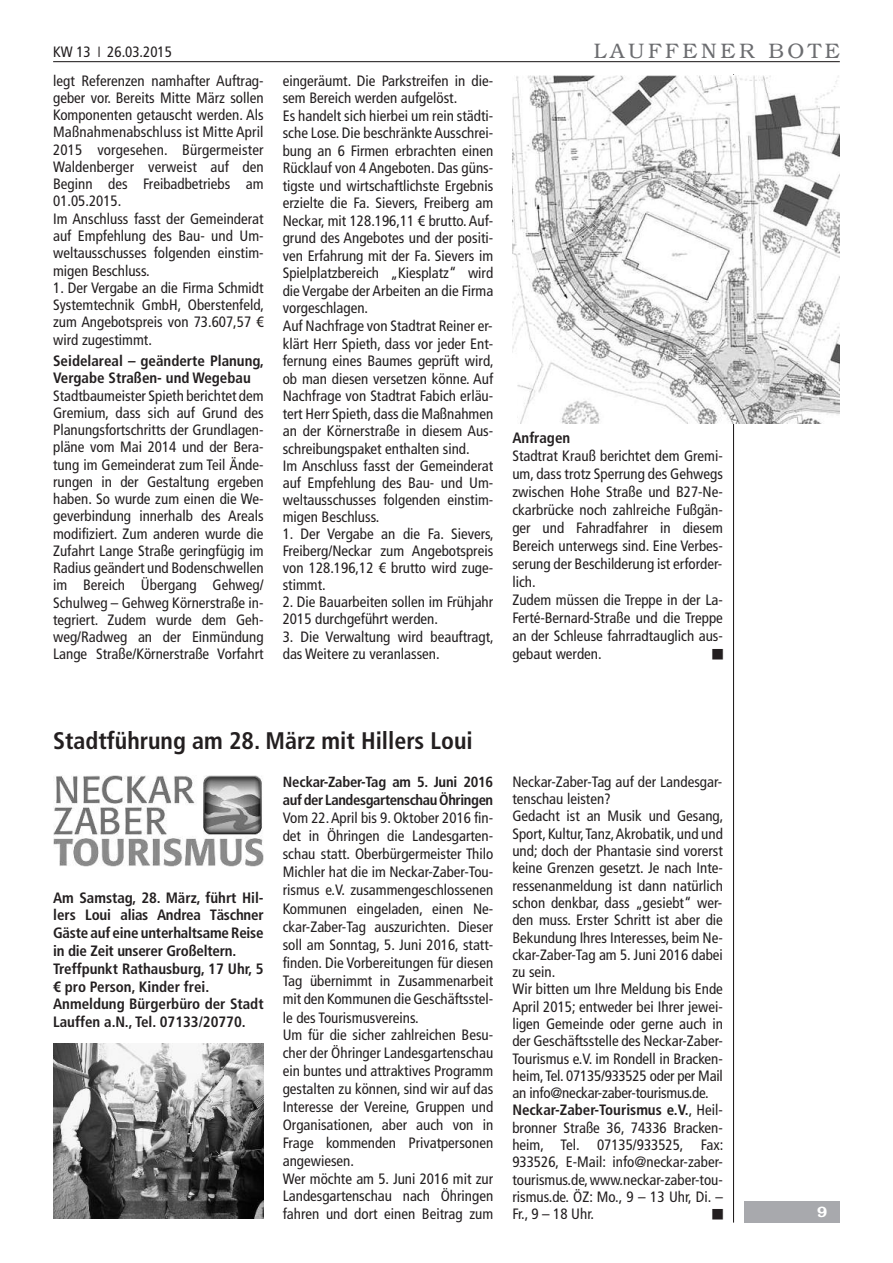
<style>
.page{position:relative;width:893px;height:1263px;background:#fff}
.page>*{position:absolute;margin:0;border:0;box-sizing:border-box;transform-origin:0 0}
.t1{font:700 condensed 24px "Frutiger LT";color:#231f20}
.t2{font:300 21px "Bookman LT";letter-spacing:.175em;color:#6c6d70}
.t3{font:condensed 15px/17.2px "Frutiger LT";color:#231f20}
.t4{font:700 condensed 15px/17.9px "Frutiger LT";color:#231f20}
.t5{font:600 15px "Bookman LT";color:#fff}
.t6{font:700 condensed 14.7px/17.9px "Frutiger LT";letter-spacing:-.025em;color:#231f20}
.s1{font-weight:700}
</style>
<div class="page">
<hr style="left:733px;top:74px;width:1px;height:1148px;background:#231f20">
<hr style="left:53px;top:61px;width:787px;height:1px;background:#231f20">
<div style="left:744px;top:1201px;width:96px;height:21px;background:#a8a9ad"></div>
<img style="left:512px;top:75px;width:328px;height:348px">
<img style="left:53px;top:776px;width:210px;height:91px">
<img style="left:53px;top:1043px;width:210px;height:176px">
<p class="t3" style="left:53px;top:44px;width:120px">KW 13 ❘ 26.03.2015</p>
<h2 class="t2" style="left:594px;top:38px;width:247px">LAUFFENER BOTE</h2>
<p class="t3" style="left:53px;top:73px;width:212px">legt Referenzen namhafter Auftrag&shy;geber vor. Bereits Mitte März sollen<br>Komponenten getauscht werden. Als<br>Maßnahmenabschluss ist Mitte April<br>2015 vorgesehen. Bürgermeister<br>Waldenberger verweist auf den<br>Beginn des Freibadbetriebs am<br>01.05.2015.<br>Im Anschluss fasst der Gemeinderat auf Empfehlung des Bau- und Um&shy;weltausschusses folgenden einstim&shy;migen Beschluss.</p>
<p class="t3" style="left:53px;top:280px;width:213px;text-align:justify">1. Der Vergabe an die Firma Schmidt Systemtechnik GmbH, Oberstenfeld, zum Angebotspreis von 73.607,57 € wird zugestimmt.</p>
<p class="t4" style="left:53px;top:353px;width:213px;line-height:17.2px">Seidelareal – geänderte Planung,<br>Vergabe Straßen- und Wegebau</p>
<p class="t3" style="left:53px;top:388px;width:212px;text-align:justify">Stadtbaumeister Spieth berichtet dem Gremium, dass sich auf Grund des Planungsfortschritts der Grundlagen&shy;pläne vom Mai 2014 und der Bera&shy;tung im Gemeinderat zum Teil Ände&shy;rungen in der Gestaltung ergeben haben. So wurde zum einen die We&shy;geverbindung innerhalb des Areals modifiziert. Zum anderen wurde die Zufahrt Lange Straße geringfügig im Radius geändert und Bodenschwellen im Bereich Übergang Gehweg/ Schulweg – Gehweg Körnerstraße in&shy;tegriert. Zudem wurde dem Geh&shy;weg/Radweg an der Einmündung Lange Straße/Körnerstraße Vorfahrt</p>
<p class="t3" style="left:283px;top:73px;width:213px">eingeräumt. Die Parkstreifen in die&shy;sem Bereich werden aufgelöst.<br>Es handelt sich hierbei um rein städti&shy;sche Lose. Die beschränkteAusschrei&shy;bung an 6 Firmen erbrachten einen Rücklauf von 4 Angeboten. Das güns&shy;tigste und wirtschaftlichste Ergebnis erzielte die Fa. Sievers, Freiberg am Neckar, mit 128.196,11 € brutto.Auf&shy;grund des Angebotes und der positi&shy;ven Erfahrung mit der Fa. Sievers im Spielplatzbereich „Kiesplatz“ wird die Vergabe der Arbeiten an die Firma vorgeschlagen.<br>Auf Nachfrage von Stadtrat Reiner er&shy;klärt Herr Spieth, dass vor jeder Ent&shy;fernung eines Baumes geprüft wird, ob man diesen versetzen könne. Auf Nachfrage von Stadtrat Fabich erläu&shy;tert Herr Spieth, dass die Maßnahmen an der Körnerstraße in diesem Aus&shy;schreibungspaket enthalten sind.<br>Im Anschluss fasst der Gemeinderat auf Empfehlung des Bau- und Um&shy;weltausschusses folgenden einstim&shy;migen Beschluss.</p>
<p class="t3" style="left:283px;top:526px;width:213px;text-align:justify">1. Der Vergabe an die Fa. Sievers, Freiberg/Neckar zum Angebotspreis von 128.196,12 € brutto wird zuge&shy;stimmt.</p>
<p class="t3" style="left:283px;top:595px;width:212px">2. Die Bauarbeiten sollen im Frühjahr<br>2015 durchgeführt werden.</p>
<p class="t3" style="left:283px;top:629px;width:213px">3. Die Verwaltung wird beauftragt, das Weitere zu veranlassen.</p>
<p class="t4" style="left:512px;top:430px;width:59px">Anfragen</p>
<p class="t3" style="left:512px;top:448px;width:212px;line-height:18px">Stadtrat Krauß berichtet dem Gremi&shy;um, dass trotz Sperrung des Gehwegs zwischen Hohe Straße und B27-Ne&shy;ckarbrücke noch zahlreiche Fußgän&shy;ger und Fahradfahrer in diesem<br>Bereich unterwegs sind. Eine Verbes&shy;serung der Beschilderung ist erforder&shy;lich.<br>Zudem müssen die Treppe in der La-<br>Ferté-Bernard-Straße und die Treppe an der Schleuse fahrradtauglich aus&shy;gebaut werden.</p>
<h1 class="t1" style="left:53px;top:731px;width:421px">Stadtführung am 28. März mit Hillers Loui</h1>
<p class="t4" style="left:53px;top:890px;width:212px">Am Samstag, 28. März, führt Hil&shy;lers Loui alias Andrea Täschner<br>Gäste auf eine unterhaltsame Reise in die Zeit unserer Großeltern.<br>Treffpunkt Rathausburg, 17 Uhr, 5 € pro Person, Kinder frei.<br>Anmeldung Bürgerbüro der Stadt<br>Lauffen a.N., Tel. 07133/20770.</p>
<p class="t6" style="left:283px;top:774px;width:212px">Neckar-Zaber-Tag am 5. Juni 2016 aufder LandesgartenschauÖhringen</p>
<p class="t3" style="left:283px;top:810px;width:212px;line-height:18px">Vom 22.April bis 9. Oktober 2016 fin&shy;det in Öhringen die Landesgarten&shy;schau statt. Oberbürgermeister Thilo Michler hat die im Neckar-Zaber-Tou&shy;rismus e.V. zusammengeschlossenen Kommunen eingeladen, einen Ne&shy;ckar-Zaber-Tag auszurichten. Dieser soll am Sonntag, 5. Juni 2016, statt&shy;finden. Die Vorbereitungen für diesen Tag übernimmt in Zusammenarbeit mit den Kommunen die Geschäftsstel&shy;le des Tourismusvereins.<br>Um für die sicher zahlreichen Besu&shy;cher der Öhringer Landesgartenschau ein buntes und attraktives Programm gestalten zu können, sind wir auf das Interesse der Vereine, Gruppen und Organisationen, aber auch von in Frage kommenden Privatpersonen angewiesen.<br>Wer möchte am 5. Juni 2016 mit zur Landesgartenschau nach Öhringen fahren und dort einen Beitrag zum</p>
<p class="t3" style="left:512px;top:774px;width:213px">Neckar-Zaber-Tag auf der Landesgar&shy;tenschau leisten?<br>Gedacht ist an Musik und Gesang, Sport, Kultur,Tanz,Akrobatik, und und und; doch der Phantasie sind vorerst keine Grenzen gesetzt. Je nach Inte&shy;ressenanmeldung ist dann natürlich schon denkbar, dass „gesiebt“ wer&shy;den muss. Erster Schritt ist aber die Bekundung Ihres Interesses, beim Ne&shy;ckar-Zaber-Tag am 5. Juni 2016 dabei zu sein.<br>Wir bitten um Ihre Meldung bis Ende April 2015; entweder bei Ihrer jewei&shy;ligen Gemeinde oder gerne auch in der Geschäftsstelle des Neckar-Zaber-Tourismus e.V. im Rondell in Bracken&shy;heim,Tel. 07135/933525 oder per Mail an info@neckar-zaber-tourismus.de.<br><span class="s1">Neckar-Zaber-Tourismus e.V.</span>, Heil&shy;bronner Straße 36, 74336 Bracken&shy;heim, Tel. 07135/933525, Fax:<br>933526, E-Mail: info@neckar-zaber&shy;tourismus.de,www.neckar-zaber-tou&shy;rismus.de. ÖZ: Mo., 9 – 13 Uhr, Di. – Fr., 9 – 18 Uhr.</p>
<p class="t5" style="left:817px;top:1203px;width:11px">9</p>
</div>
